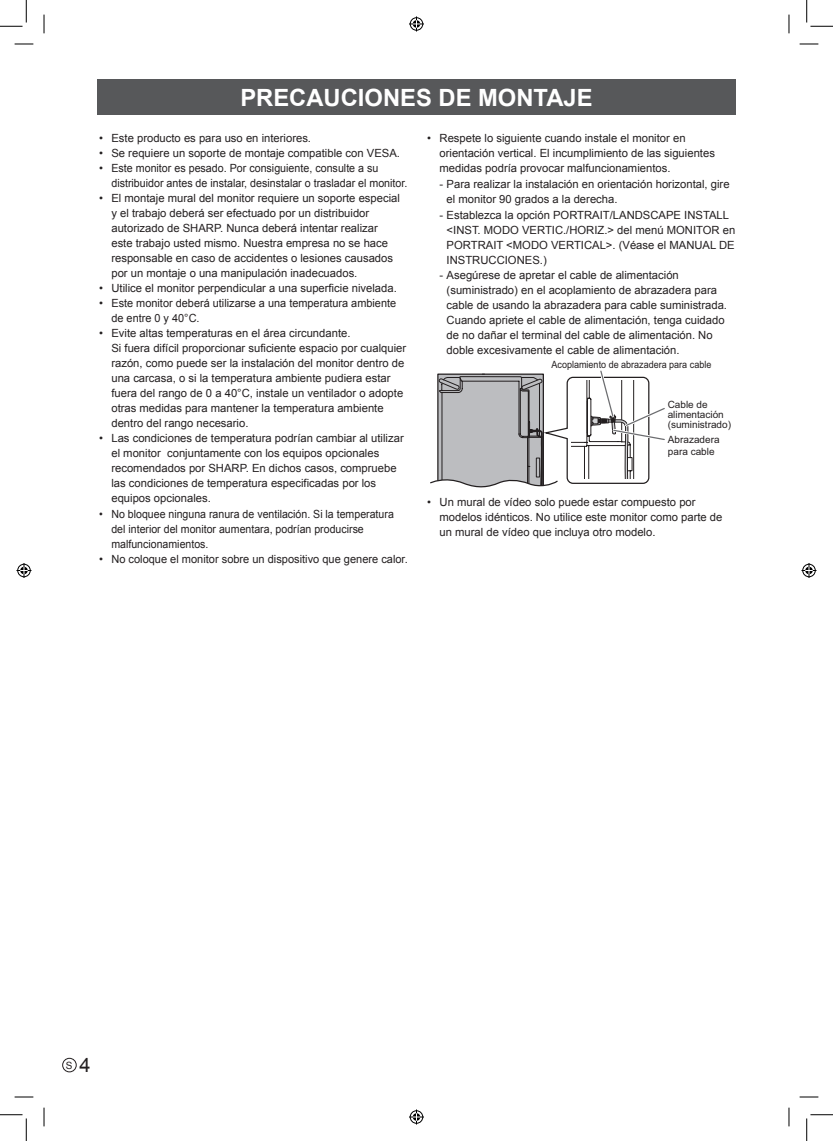
<style>
.page{position:relative;width:833px;height:1141px;background:#fff}
.page>*{position:absolute;margin:0;border:0;box-sizing:border-box;transform-origin:0 0}
.t1{font:700 23.75px "Arial";color:#fff}
.t2{font:11.25px/15px "Arial";color:#231f20}
.t3{font:11.25px/15px "Arial";color:#231f20;scale:.94 1}
.t4{font:10px/10px "Arial";color:#231f20}
.t5{font:10px "Arial";color:#231f20;scale:.9 1}
.s1{font-size:20px}
</style>
<div class="page">
<div style="left:62px;top:1057px;width:14px;height:15px;border:1px solid #231f20;border-radius:50%"></div>
<div style="left:97px;top:79px;width:638px;height:36px;background:#57585a"></div>
<svg style="left:430px;top:370px;width:235px;height:118px"></svg>
<svg style="left:15px;top:43px;width:18px;height:1px"></svg>
<svg style="left:799px;top:43px;width:18px;height:1px"></svg>
<svg style="left:43px;top:15px;width:1px;height:18px"></svg>
<svg style="left:43px;top:1107px;width:1px;height:19px"></svg>
<svg style="left:789px;top:15px;width:1px;height:18px"></svg>
<svg style="left:789px;top:1107px;width:1px;height:19px"></svg>
<svg style="left:15px;top:44px;width:18px;height:1px"></svg>
<svg style="left:799px;top:44px;width:18px;height:1px"></svg>
<svg style="left:15px;top:1096px;width:18px;height:1px"></svg>
<svg style="left:799px;top:1096px;width:18px;height:1px"></svg>
<svg style="left:44px;top:15px;width:1px;height:18px"></svg>
<svg style="left:44px;top:1107px;width:1px;height:19px"></svg>
<svg style="left:788px;top:15px;width:1px;height:18px"></svg>
<svg style="left:788px;top:1107px;width:1px;height:19px"></svg>
<svg style="left:0;top:0;width:27px;height:27px"></svg>
<svg style="left:0;top:1114px;width:27px;height:26px"></svg>
<svg style="left:806px;top:0;width:26px;height:27px"></svg>
<svg style="left:806px;top:1114px;width:26px;height:26px"></svg>
<div style="left:408px;top:16px;width:16px;height:16px;border:3px solid #fff;border-radius:50%"></div>
<svg style="left:409px;top:16px;width:15px;height:15px"></svg>
<div style="left:408px;top:1109px;width:16px;height:15px;border:3px solid #fff;border-radius:50%"></div>
<svg style="left:409px;top:1109px;width:15px;height:15px"></svg>
<div style="left:16px;top:562px;width:16px;height:16px;border:3px solid #fff;border-radius:50%"></div>
<svg style="left:16px;top:563px;width:15px;height:15px"></svg>
<div style="left:800px;top:562px;width:16px;height:16px;border:3px solid #fff;border-radius:50%"></div>
<svg style="left:801px;top:563px;width:15px;height:15px"></svg>
<h1 class="t1" style="left:240px;top:81px;width:353px">PRECAUCIONES DE MONTAJE</h1>
<p class="t2" style="left:99px;top:131px;width:213px">• Este producto es para uso en interiores.</p>
<p class="t2" style="left:99px;top:146px;width:302px">• Se requiere un soporte de montaje compatible con VESA.</p>
<p class="t2" style="left:111px;top:161px;width:297px;text-indent:-12px">• Este monitor es pesado. Por consiguiente, consulte a su distribuidor antes de instalar, desinstalar o trasladar el monitor.</p>
<p class="t2" style="left:111px;top:191px;width:290px;text-indent:-12px">• El montaje mural del monitor requiere un soporte especial y el trabajo deberá ser efectuado por un distribuidor autorizado de SHARP. Nunca deberá intentar realizar este trabajo usted mismo. Nuestra empresa no se hace responsable en caso de accidentes o lesiones causados por un montaje o una manipulación inadecuados.</p>
<p class="t2" style="left:99px;top:281px;width:299px">• Utilice el monitor perpendicular a una superficie nivelada.</p>
<p class="t2" style="left:111px;top:296px;width:286px;text-indent:-12px">• Este monitor deberá utilizarse a una temperatura ambiente de entre 0 y 40°C.</p>
<p class="t2" style="left:111px;top:326px;width:296px;text-indent:-12px">• Evite altas temperaturas en el área circundante.<br>Si fuera difícil proporcionar suficiente espacio por cualquier razón, como puede ser la instalación del monitor dentro de una carcasa, o si la temperatura ambiente pudiera estar fuera del rango de 0 a 40°C, instale un ventilador o adopte otras medidas para mantener la temperatura ambiente dentro del rango necesario.</p>
<p class="t2" style="left:111px;top:431px;width:294px;text-indent:-12px">• Las condiciones de temperatura podrían cambiar al utilizar el monitor conjuntamente con los equipos opcionales recomendados por SHARP. En dichos casos, compruebe las condiciones de temperatura especificadas por los equipos opcionales.</p>
<p class="t3" style="left:111px;top:506px;width:302px;text-indent:-12px">• No bloquee ninguna ranura de ventilación. Si la temperatura del interior del monitor aumentara, podrían producirse malfuncionamientos.</p>
<p class="t2" style="left:99px;top:551px;width:310px">• No coloque el monitor sobre un dispositivo que genere calor.</p>
<p class="t2" style="left:439px;top:131px;width:277px;text-indent:-12px">• Respete lo siguiente cuando instale el monitor en orientación vertical. El incumplimiento de las siguientes medidas podría provocar malfuncionamientos.</p>
<p class="t2" style="left:446px;top:177px;width:284px;text-indent:-7px">- Para realizar la instalación en orientación horizontal, gire el monitor 90 grados a la derecha.</p>
<p class="t2" style="left:446px;top:208px;width:290px;text-indent:-7px">- Establezca la opción PORTRAIT/LANDSCAPE INSTALL &lt;INST. MODO VERTIC./HORIZ.&gt; del menú MONITOR en PORTRAIT &lt;MODO VERTICAL&gt;. (Véase el MANUAL DE INSTRUCCIONES.)</p>
<p class="t2" style="left:446px;top:268px;width:282px;text-indent:-7px">- Asegúrese de apretar el cable de alimentación (suministrado) en el acoplamiento de abrazadera para cable de usando la abrazadera para cable suministrada.<br>Cuando apriete el cable de alimentación, tenga cuidado de no dañar el terminal del cable de alimentación. No doble excesivamente el cable de alimentación.</p>
<p class="t5" style="left:551px;top:358px;width:179px">Acoplamiento de abrazadera para cable</p>
<p class="t4" style="left:667px;top:399px;width:65px">Cable de alimentación (suministrado)</p>
<p class="t4" style="left:667px;top:434px;width:53px;line-height:12px">Abrazadera para cable</p>
<p class="t2" style="left:439px;top:494px;width:284px;text-indent:-12px">• Un mural de vídeo solo puede estar compuesto por modelos idénticos. No utilice este monitor como parte de un mural de vídeo que incluya otro modelo.</p>
<p class="t4" style="left:66px;top:1060px;width:26px">S <span class="s1">4</span></p>
</div>
